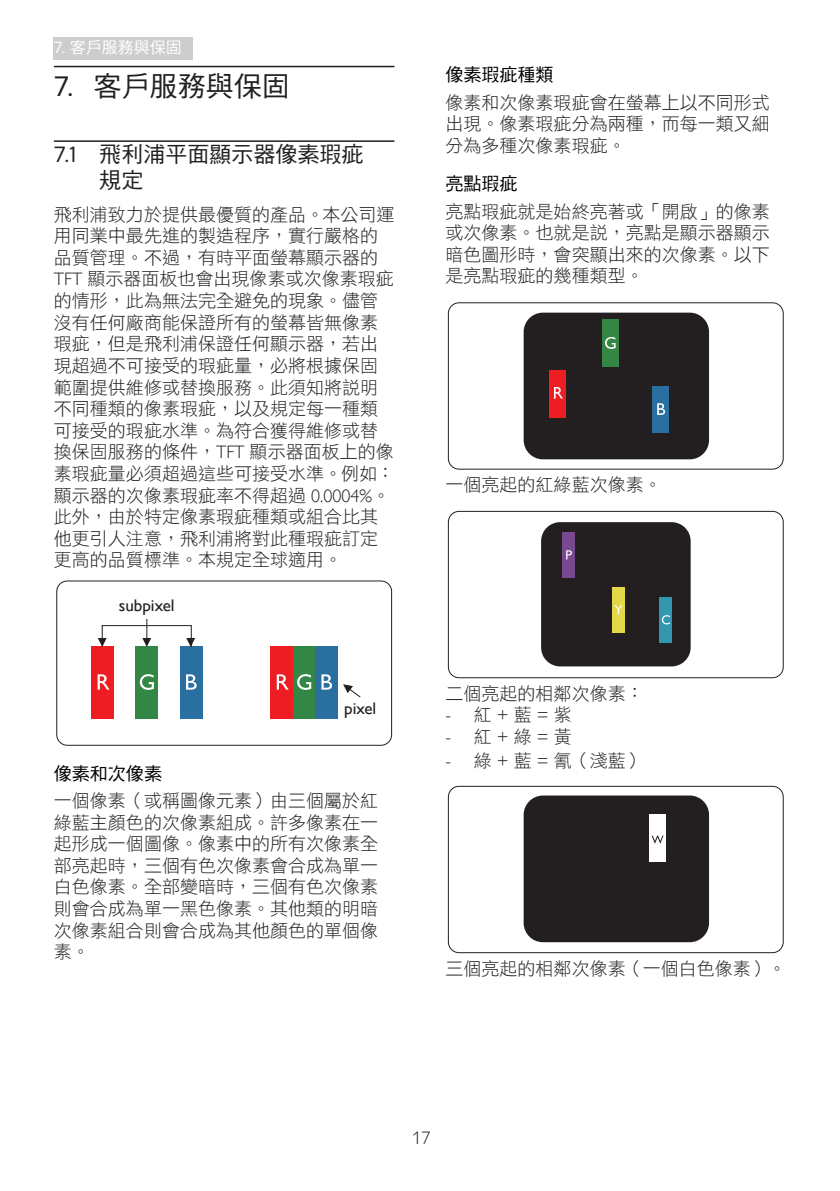
<style>
.page{position:relative;width:840px;height:1191px;background:#fff}
.page>*{position:absolute;margin:0;border:0;box-sizing:border-box;transform-origin:0 0}
.t1{font:28px "DF Hei Std W5";color:#231f20}
.t2{font:22px/26.4px "DF Hei Std W5";color:#231f20}
.chapter-paragraph{font:18px/21.6px "DF Hei Std W3";color:#231f20;text-align:justify}
.Heading_3{font:18px "DF Hei Std W5";color:#000}
.t3{font:18px "Gill Sans Alt One WGL Light";color:#231f20}
.t4{font:16.8px "Gill Sans Alt One WGL";color:#231f20}
.t5{font:16px "DF Hei Std W5";color:#fff}
.s1{font-family:"Centrale Sans"}
.s2{font-family:"Gill Sans Alt One WGL Light"}
.s3{font-family:"DF Hei Std W3"}
</style>
<div class="page">
<div style="left:54px;top:37px;width:139px;height:23px;background:#cdcdcd"></div>
<hr style="left:54px;top:66px;width:340px;height:1px;background:#231f20">
<hr style="left:54px;top:140px;width:340px;height:2px;background:#231f20">
<div style="left:56px;top:581px;width:335px;height:164px;border:1px solid #231f20;border-radius:11px"></div>
<div style="left:91px;top:646px;width:23px;height:73px;background:#ee1d23"></div>
<div style="left:136px;top:646px;width:22px;height:73px;background:#348645"></div>
<div style="left:180px;top:646px;width:22px;height:73px;background:#296fa0"></div>
<svg style="left:98px;top:674px;width:11px;height:15px"></svg>
<svg style="left:140px;top:674px;width:14px;height:16px"></svg>
<svg style="left:186px;top:674px;width:10px;height:15px"></svg>
<div style="left:270px;top:646px;width:23px;height:73px;background:#ee1d23"></div>
<div style="left:293px;top:646px;width:22px;height:73px;background:#348645"></div>
<div style="left:315px;top:646px;width:23px;height:73px;background:#296fa0"></div>
<svg style="left:276px;top:674px;width:12px;height:15px"></svg>
<svg style="left:297px;top:674px;width:14px;height:16px"></svg>
<svg style="left:321px;top:674px;width:11px;height:15px"></svg>
<svg style="left:343px;top:684px;width:18px;height:14px"></svg>
<svg style="left:142px;top:619px;width:9px;height:26px"></svg>
<svg style="left:98px;top:638px;width:9px;height:9px"></svg>
<svg style="left:186px;top:638px;width:9px;height:7px"></svg>
<div style="left:102px;top:625px;width:90px;height:22px;border:1px solid #231f20"></div>
<div style="left:448px;top:302px;width:335px;height:167px;border:1px solid #231f20;border-radius:11px"></div>
<div style="left:523px;top:313px;width:185px;height:146px;background:#231f20;border-radius:19px"></div>
<div style="left:601px;top:320px;width:17px;height:47px;background:#348645"></div>
<svg style="left:605px;top:337px;width:10px;height:12px"></svg>
<div style="left:549px;top:370px;width:16px;height:47px;background:#ee1d23"></div>
<svg style="left:554px;top:387px;width:8px;height:11px"></svg>
<div style="left:651px;top:386px;width:17px;height:46px;background:#296fa0"></div>
<svg style="left:657px;top:403px;width:7px;height:12px"></svg>
<div style="left:448px;top:511px;width:335px;height:167px;border:1px solid #231f20;border-radius:11px"></div>
<div style="left:541px;top:522px;width:149px;height:144px;background:#231f20;border-radius:19px"></div>
<div style="left:562px;top:532px;width:12px;height:46px;background:#784890"></div>
<div style="left:611px;top:587px;width:13px;height:46px;background:#e3d848"></div>
<div style="left:659px;top:597px;width:12px;height:46px;background:#3297af"></div>
<svg style="left:566px;top:550px;width:5px;height:9px"></svg>
<svg style="left:614px;top:605px;width:8px;height:9px"></svg>
<svg style="left:661px;top:615px;width:8px;height:9px"></svg>
<div style="left:448px;top:786px;width:335px;height:167px;border:1px solid #231f20;border-radius:11px"></div>
<div style="left:523px;top:795px;width:185px;height:147px;background:#231f20;border-radius:19px"></div>
<div style="left:649px;top:814px;width:16px;height:48px;background:#fff"></div>
<svg style="left:651px;top:835px;width:12px;height:8px"></svg>
<p class="t5" style="left:54px;top:39px;width:129px"><span class="s1">7.</span> 客戶服務與保固</p>
<p class="t1" style="left:54px;top:70px;width:237px"><span class="s1">7.</span> 客戶服務與保固</p>
<p class="t2" style="left:99px;top:140px;width:265px;text-indent:-45px"><span class="s1">7.1</span> 飛利浦平面顯示器像素瑕疵規定</p>
<p class="chapter-paragraph" style="left:54px;top:203px;width:342px;text-align:left">飛利浦致力於提供最優質的產品。本公司運用同業中最先進的製造程序，實行嚴格的品質管理。不過，有時平面螢幕顯示器的<br><span class="s2">TFT</span> 顯示器面板也會出現像素或次像素瑕疵的情形，此為無法完全避免的現象。儘管沒有任何廠商能保證所有的螢幕皆無像素瑕疵，但是飛利浦保證任何顯示器，若出現超過不可接受的瑕疵量，必將根據保固範圍提供維修或替換服務。此須知將說明不同種類的像素瑕疵，以及規定每一種類可接受的瑕疵水準。為符合獲得維修或替換保固服務的條件，<span class="s2">TFT</span> 顯示器面板上的像素瑕疵量必須超過這些可接受水準。例如：顯示器的次像素瑕疵率不得超過 <span class="s2">0.0004%</span>。此外，由於特定像素瑕疵種類或組合比其他更引人注意，飛利浦將對此種瑕疵訂定更高的品質標準。本規定全球適用。</p>
<p class="t4" style="left:119px;top:593px;width:57px">subpixel</p>
<p class="t4" style="left:344px;top:697px;width:34px">pixel</p>
<p class="Heading_3" style="left:54px;top:763px;width:109px">像素和次像素</p>
<p class="chapter-paragraph" style="left:54px;top:789px;width:326px">一個像素（或稱圖像元素）由三個屬於紅綠藍主顏色的次像素組成。許多像素在一起形成一個圖像。像素中的所有次像素全部亮起時，三個有色次像素會合成為單一白色像素。全部變暗時，三個有色次像素則會合成為單一黑色像素。其他類的明暗次像素組合則會合成為其他顏色的單個像素。</p>
<p class="Heading_3" style="left:445px;top:65px;width:110px">像素瑕疵種類</p>
<p class="chapter-paragraph" style="left:445px;top:91px;width:326px">像素和次像素瑕疵會在螢幕上以不同形式出現。像素瑕疵分為兩種，而每一類又細分為多種次像素瑕疵。</p>
<p class="Heading_3" style="left:445px;top:174px;width:74px">亮點瑕疵</p>
<p class="chapter-paragraph" style="left:445px;top:200px;width:326px">亮點瑕疵就是始終亮著或「開啟」的像素或次像素。也就是說，亮點是顯示器顯示暗色圖形時，會突顯出來的次像素。以下是亮點瑕疵的幾種類型。</p>
<p class="chapter-paragraph" style="left:445px;top:473px;width:218px">一個亮起的紅綠藍次像素。</p>
<p class="chapter-paragraph" style="left:445px;top:682px;width:200px">二個亮起的相鄰次像素：</p>
<p class="t3" style="left:445px;top:703px;width:128px">- <span class="s3">紅</span> + <span class="s3">藍</span> = <span class="s3">紫</span></p>
<p class="t3" style="left:445px;top:725px;width:128px">- <span class="s3">紅</span> + <span class="s3">綠</span> = <span class="s3">黃</span></p>
<p class="chapter-paragraph" style="left:445px;top:750px;width:200px"><span class="s2">-</span> 綠 <span class="s2">+</span> 藍 <span class="s2">=</span> 氰（淺藍）</p>
<p class="chapter-paragraph" style="left:445px;top:957px;width:342px">三個亮起的相鄰次像素（一個白色像素）。</p>
<p class="t3" style="left:412px;top:1126px;width:19px">17</p>
</div>
